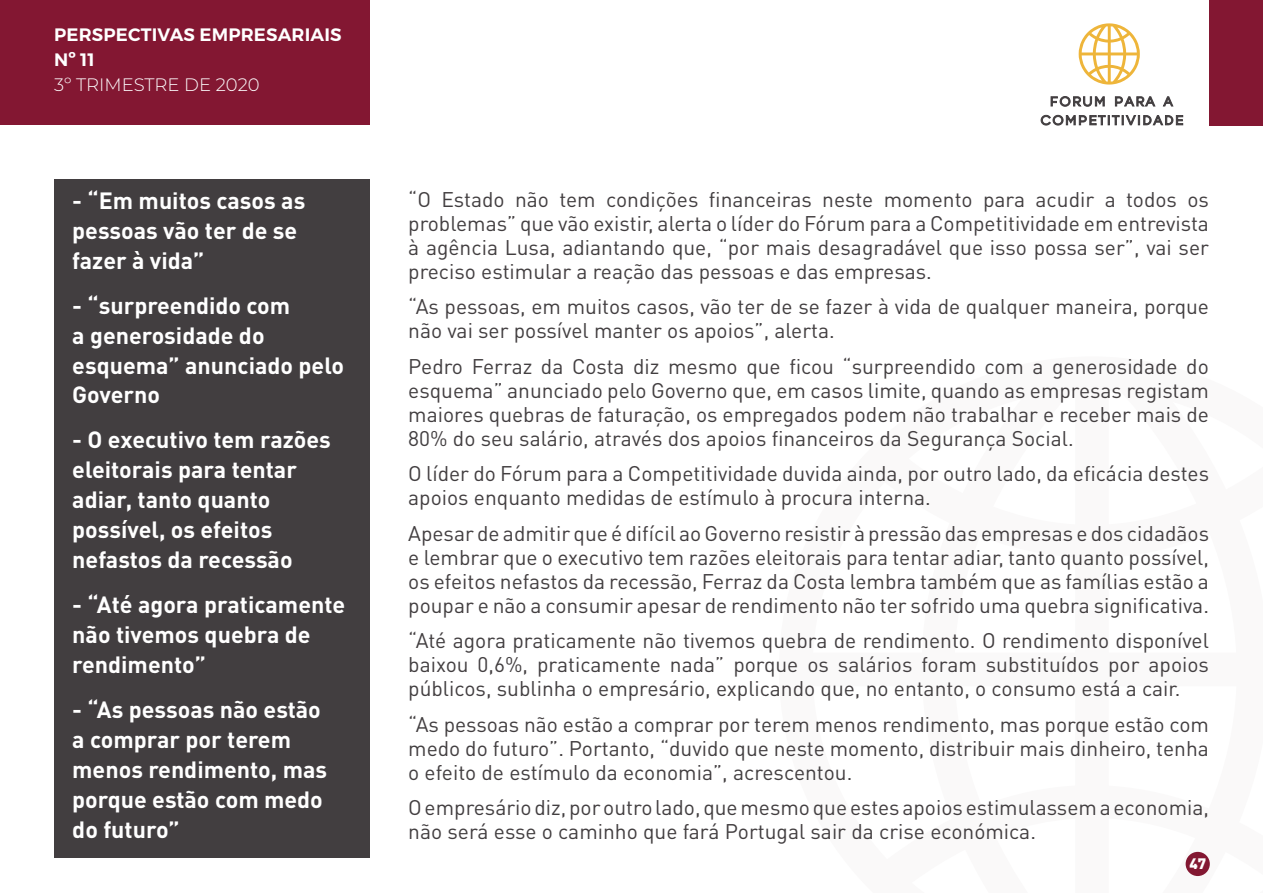
<style>
.page{position:relative;width:1263px;height:893px;background:#fff}
.page>*{position:absolute;margin:0;border:0;box-sizing:border-box;transform-origin:0 0}
.t1{font:700 23.25px/30px "DIN Pro";color:#fff}
.t2{font:21px/24px "DIN Pro";color:#423e40;text-align:justify}
.t3{font:600 18px/25.2px "Montserrat";letter-spacing:.01em;color:#fff}
.t4{font:300 18px "Montserrat";color:#fff}
.t5{font:900 15px "DIN Pro";color:#fff}
</style>
<div class="page">
<div style="left:54px;top:179px;width:316px;height:678px;background:#423e40"></div>
<div style="left:0;top:0;width:370px;height:125px;background:#831732"></div>
<div style="left:1210px;top:0;width:53px;height:125px;background:#831732"></div>
<svg style="left:1079px;top:23px;width:61px;height:62px"></svg>
<svg style="left:1050px;top:96px;width:55px;height:11px"></svg>
<svg style="left:1115px;top:96px;width:41px;height:11px"></svg>
<svg style="left:1162px;top:96px;width:12px;height:11px"></svg>
<svg style="left:1040px;top:114px;width:143px;height:12px"></svg>
<div style="left:1185px;top:852px;width:25px;height:24px;background:#831832;border-radius:50%"></div>
<p class="t3" style="left:54px;top:22px;width:289px">PERSPECTIVAS EMPRESARIAIS<br>Nº 11</p>
<p class="t4" style="left:54px;top:73px;width:207px">3º TRIMESTRE DE 2020</p>
<p class="t1" style="left:72px;top:184px;width:235px">- “Em muitos casos as pessoas vão ter de se fazer à vida”</p>
<p class="t1" style="left:72px;top:289px;width:273px">- “surpreendido com<br>a generosidade do esquema” anunciado pelo<br>Governo</p>
<p class="t1" style="left:72px;top:424px;width:260px">- O executivo tem razões eleitorais para tentar adiar, tanto quanto possível, os efeitos nefastos da recessão</p>
<p class="t1" style="left:72px;top:589px;width:274px">- “Até agora praticamente não tivemos quebra de rendimento”</p>
<p class="t1" style="left:72px;top:694px;width:256px">- “As pessoas não estão a comprar por terem menos rendimento, mas porque estão com medo do futuro”</p>
<p class="t2" style="left:408px;top:186px;width:802px">“O Estado não tem condições financeiras neste momento para acudir a todos os problemas” que vão existir, alerta o líder do Fórum para a Competitividade em entrevista à agência Lusa, adiantando que, “por mais desagradável que isso possa ser”, vai ser preciso estimular a reação das pessoas e das empresas.</p>
<p class="t2" style="left:408px;top:294px;width:802px">“As pessoas, em muitos casos, vão ter de se fazer à vida de qualquer maneira, porque não vai ser possível manter os apoios”, alerta.</p>
<p class="t2" style="left:408px;top:353px;width:802px">Pedro Ferraz da Costa diz mesmo que ficou “surpreendido com a generosidade do esquema” anunciado pelo Governo que, em casos limite, quando as empresas registam maiores quebras de faturação, os empregados podem não trabalhar e receber mais de 80% do seu salário, através dos apoios financeiros da Segurança Social.</p>
<p class="t2" style="left:408px;top:461px;width:802px">O líder do Fórum para a Competitividade duvida ainda, por outro lado, da eficácia destes apoios enquanto medidas de estímulo à procura interna.</p>
<p class="t2" style="left:408px;top:520px;width:802px">Apesar de admitir que é difícil ao Governo resistir à pressão das empresas e dos cidadãos e lembrar que o executivo tem razões eleitorais para tentar adiar, tanto quanto possível, os efeitos nefastos da recessão, Ferraz da Costa lembra também que as famílias estão a poupar e não a consumir apesar de rendimento não ter sofrido uma quebra significativa.</p>
<p class="t2" style="left:408px;top:628px;width:802px">“Até agora praticamente não tivemos quebra de rendimento. O rendimento disponível baixou 0,6%, praticamente nada” porque os salários foram substituídos por apoios públicos, sublinha o empresário, explicando que, no entanto, o consumo está a cair.</p>
<p class="t2" style="left:408px;top:711px;width:802px">“As pessoas não estão a comprar por terem menos rendimento, mas porque estão com medo do futuro”. Portanto, “duvido que neste momento, distribuir mais dinheiro, tenha o efeito de estímulo da economia”, acrescentou.</p>
<p class="t2" style="left:408px;top:795px;width:802px">O empresário diz, por outro lado, que mesmo que estes apoios estimulassem a economia, não será esse o caminho que fará Portugal sair da crise económica.</p>
<p class="t5" style="left:1189px;top:853px;width:18px">47</p>
</div>
